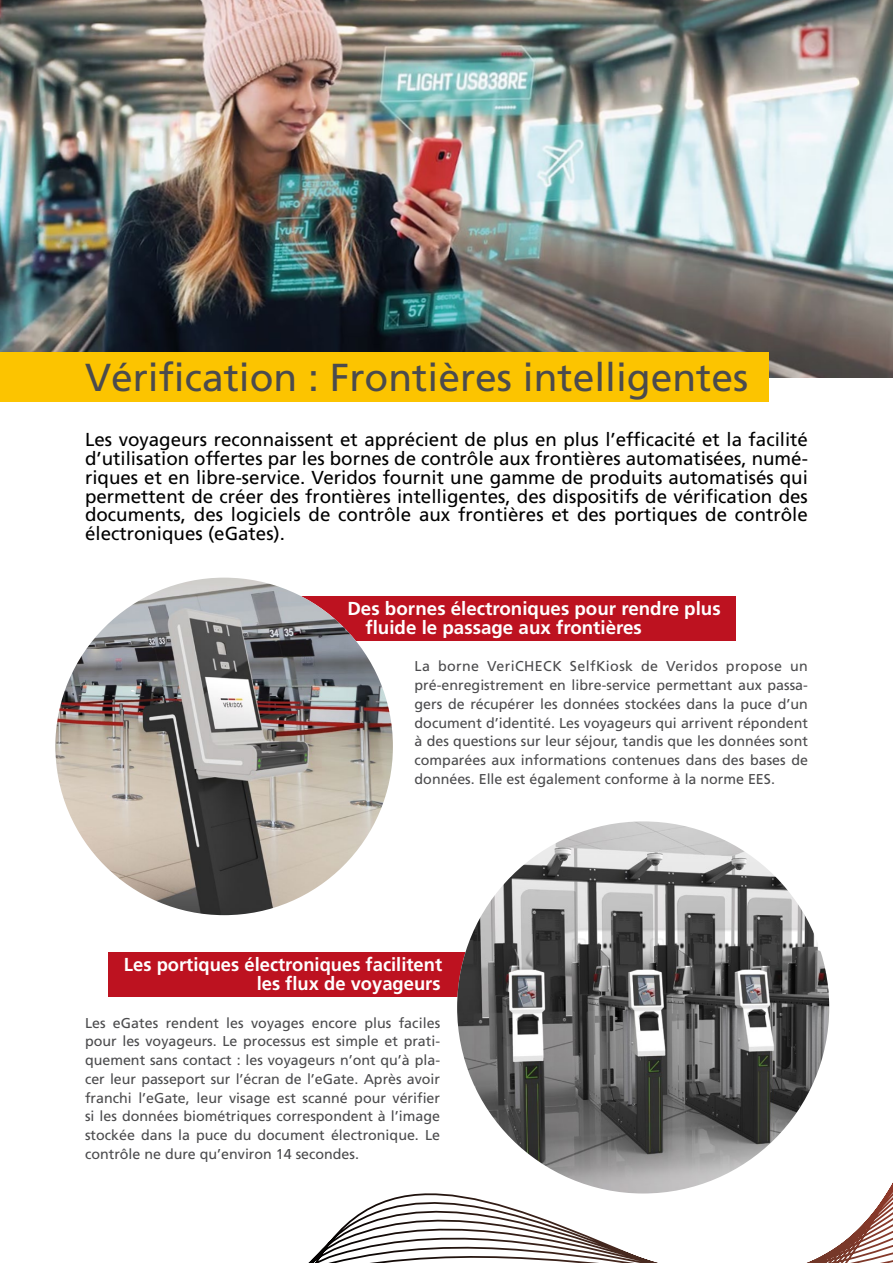
<style>
.page{position:relative;width:893px;height:1263px;background:#fff}
.page>*{position:absolute;margin:0;border:0;box-sizing:border-box;transform-origin:0 0}
.t1{font:39px "Frutiger";color:#4b4b4d}
.t2{font:18.75px/18.8px "Frutiger";color:#000;text-align:justify}
.t3{font:700 18.75px/18.8px "Frutiger";color:#fff}
.t4{font:14.25px/18.8px "Frutiger";color:#4b4b4d;text-align:justify}
</style>
<div class="page">
<img style="left:0;top:0;width:893px;height:1263px">
<div style="left:0;top:353px;width:768px;height:49px;background:#fcc400"></div>
<div style="left:298px;top:596px;width:438px;height:45px;background:#bd1220"></div>
<div style="left:108px;top:953px;width:421px;height:44px;background:#bd1220"></div>
<img style="left:55px;top:578px;width:338px;height:337px;border-radius:169px">
<img style="left:457px;top:821px;width:372px;height:372px;border-radius:186px">
<h1 class="t1" style="left:85px;top:354px;width:665px">Vérification : Frontières intelligentes</h1>
<p class="t2" style="left:85px;top:431px;width:724px">Les voyageurs reconnaissent et apprécient de plus en plus l’efficacité et la facilité d’utilisation offertes par les bornes de contrôle aux frontières automatisées, numé&shy;riques et en libre-service. Veridos fournit une gamme de produits automatisés qui permettent de créer des frontières intelligentes, des dispositifs de vérification des documents, des logiciels de contrôle aux frontières et des portiques de contrôle électroniques (eGates).</p>
<h2 class="t3" style="left:365px;top:599px;width:357px;text-indent:-18px">Des bornes électroniques pour rendre plus fluide le passage aux frontières</h2>
<p class="t4" style="left:415px;top:657px;width:395px">La borne VeriCHECK SelfKiosk de Veridos propose un pré-enregistrement en libre-service permettant aux passa&shy;gers de récupérer les données stockées dans la puce d’un document d’identité. Les voyageurs qui arrivent répondent à des questions sur leur séjour, tandis que les données sont comparées aux informations contenues dans des bases de données. Elle est également conforme à la norme EES.</p>
<h2 class="t3" style="left:124px;top:956px;width:320px;text-align:right">Les portiques électroniques facilitent les flux de voyageurs</h2>
<p class="t4" style="left:85px;top:1013px;width:357px">Les eGates rendent les voyages encore plus faciles pour les voyageurs. Le processus est simple et prati&shy;quement sans contact : les voyageurs n’ont qu’à pla&shy;cer leur passeport sur l’écran de l’eGate. Après avoir franchi l’eGate, leur visage est scanné pour vérifier si les données biométriques correspondent à l’image stockée dans la puce du document électronique. Le contrôle ne dure qu’environ 14 secondes.</p>
</div>
